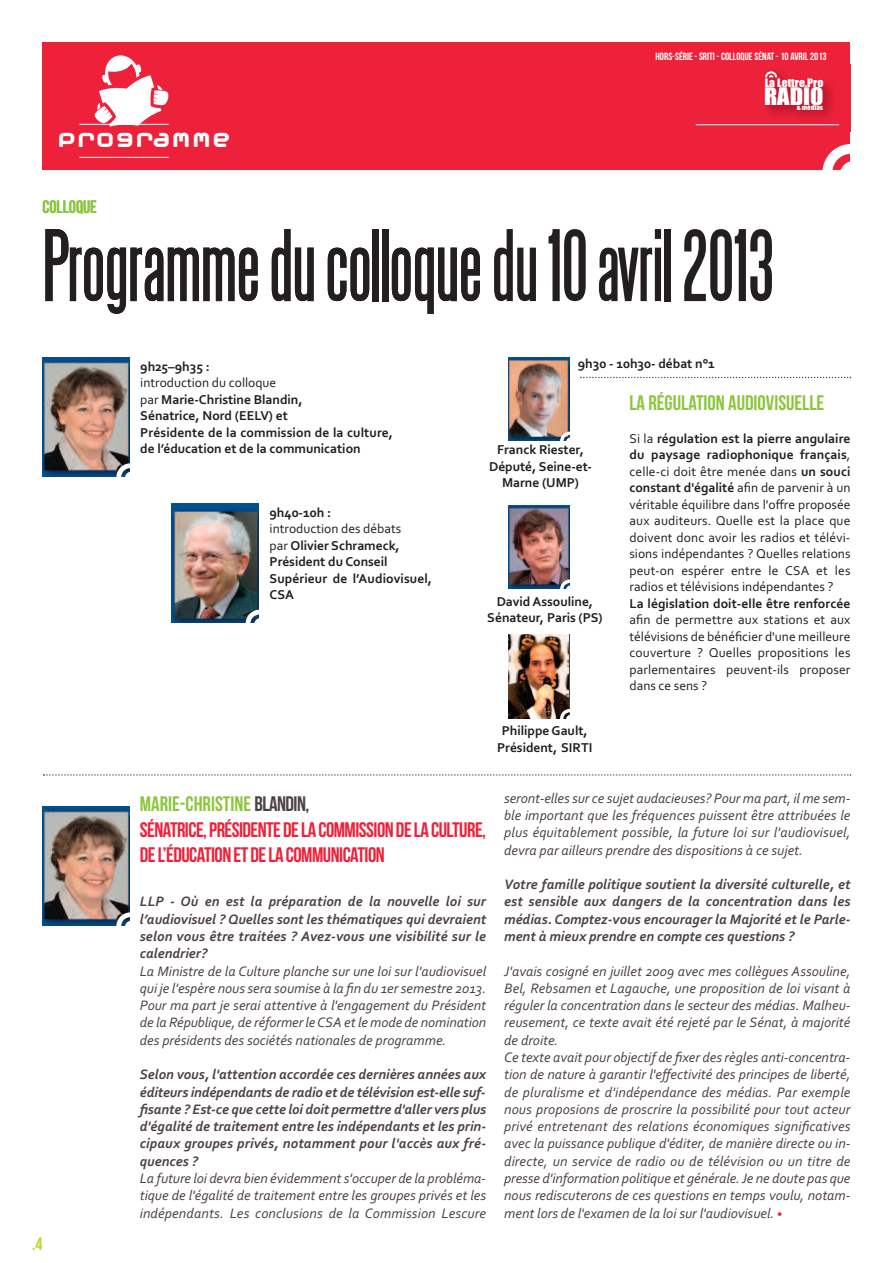
<style>
.page{position:relative;width:893px;height:1263px;background:#fff}
.page>*{position:absolute;margin:0;border:0;box-sizing:border-box;transform-origin:0 0}
.t1{font:90px "Steelfish";letter-spacing:-.015em;color:#231f20}
.t2{font:22.35px "Impact";color:#fff;scale:1.09 1}
.t3{font:700 21.45px "Moby";color:#fff}
.t4{font:21px/25.2px "Bebas Neue";letter-spacing:-.025em;color:#ed213a}
.t5{font:21px "Bebas Neue";color:#8bc63e}
.t6{font:18px "Bebas Neue";color:#8bc63e}
.t7{font:18px "Bebas Neue";color:#c1d732}
.t8{font:italic 14.4px/17.2px "Corbel";color:#4c4147;text-align:justify}
.t9{font:italic 700 14.4px/17.2px "Corbel";letter-spacing:.01em;color:#4c4147;text-align:justify}
.t10{font:13.5px/16.5px "Corbel";letter-spacing:.01em;color:#231f20;text-align:justify}
.t11{font:700 13.5px/16.5px "Corbel";color:#231f20;text-align:center}
.t12{font:10.8px "Impact";color:#fff;scale:1.09 1}
.t13{font:10.5px "Bebas Neue";color:#fff}
.t14{font:6.3px "Impact";color:#fff;scale:1.09 1}
.s1{font-weight:400}
.s2{font-weight:700}
.s3{color:#8bc63e}
.s4{color:#4c4147}
.s5{font-style:normal;font-size:12px;color:#ed213a}
</style>
<div class="page">
<div style="left:43px;top:43px;width:807px;height:127px;background:#ed213a"></div>
<svg style="left:822px;top:144px;width:28px;height:26px"></svg>
<img style="left:757px;top:64px;width:94px;height:68px">
<svg style="left:765px;top:71px;width:12px;height:6px"></svg>
<hr style="left:80px;top:124px;width:89px;height:1px;background:#fff">
<hr style="left:80px;top:157px;width:89px;height:1px;background:#fff">
<svg style="left:94px;top:55px;width:75px;height:72px"></svg>
<img style="left:43px;top:806px;width:87px;height:119px">
<svg style="left:116px;top:912px;width:14px;height:14px"></svg>
<svg style="left:43px;top:774px;width:808px;height:2px"></svg>
<hr style="left:696px;top:124px;width:143px;height:1px;background:#fff">
<img style="left:43px;top:357px;width:87px;height:119px">
<svg style="left:116px;top:463px;width:14px;height:14px"></svg>
<img style="left:172px;top:504px;width:87px;height:119px">
<svg style="left:246px;top:610px;width:13px;height:13px"></svg>
<svg style="left:580px;top:377px;width:271px;height:1px"></svg>
<img style="left:508px;top:357px;width:61px;height:84px">
<svg style="left:560px;top:432px;width:10px;height:9px"></svg>
<img style="left:508px;top:505px;width:61px;height:84px">
<svg style="left:560px;top:579px;width:10px;height:10px"></svg>
<img style="left:508px;top:634px;width:61px;height:84px">
<svg style="left:560px;top:709px;width:10px;height:10px"></svg>
<p class="t13" style="left:655px;top:50px;width:173px">HORS-SÉRIE -SRITI -COLLOQUE SÉNAT - 10 AVRIL 2013</p>
<h3 class="t3" style="left:57px;top:126px;width:175px">PROGRAMME</h3>
<p class="t6" style="left:43px;top:196px;width:56px">COLLOQUE</p>
<p class="t12" style="left:765px;top:77px;width:55px">La Lettre.Pro</p>
<p class="t14" style="left:797px;top:104px;width:26px">&amp; médias</p>
<h2 class="t2" style="left:764px;top:84px;width:56px">RADIO</h2>
<h1 class="t1" style="left:43px;top:218px;width:734px">Programmeducoloquedu10avril2013</h1>
<p class="t11" style="left:140px;top:358px;width:71px">9h25–9h35 :</p>
<p class="t11" style="left:140px;top:374px;width:254px;text-align:left"><span class="s1">introduction du colloque<br>par</span> Marie-Christine Blandin,<br>Sénatrice, Nord (EELV) et<br>Présidente de la commission de la culture, de l’éducation et de la communication</p>
<p class="t11" style="left:270px;top:504px;width:63px">9h40-10h :</p>
<p class="t11" style="left:270px;top:520px;width:164px;text-align:left"><span class="s1">introduction des débats<br>par</span> Olivier Schrameck,<br>Président du Conseil<br>Supérieur de l’Audiovisuel,<br>CSA</p>
<p class="t11" style="left:578px;top:355px;width:139px">9h30 - 10h30- débat n°1</p>
<h3 class="t5" style="left:629px;top:390px;width:196px">LA RÉGULATION AUDIOVISUELLE</h3>
<p class="t10" style="left:629px;top:430px;width:222px">Si la <span class="s2">régulation est la pierre angulaire du paysage radiophonique français</span>, celle-ci doit être menée dans <span class="s2">un souci constant d'égalité</span> afin de parvenir à un véritable équilibre dans l'offre proposée aux auditeurs. Quelle est la place que doivent donc avoir les radios et télévi&shy;sions indépendantes ? Quelles relations peut-on espérer entre le CSA et les radios et télévisions indépendantes ?</p>
<p class="t11" style="left:629px;top:595px;width:222px">La législation doit-elle être renforcée</p>
<p class="t10" style="left:629px;top:611px;width:222px">afin de permettre aux stations et aux télévisions de bénéficier d'une meilleure couverture ? Quelles propositions les parlementaires peuvent-ils proposer dans ce sens ?</p>
<p class="t11" style="left:489px;top:441px;width:105px">Franck Riester,<br>Député, Seine-et-<br>Marne (UMP)</p>
<p class="t11" style="left:487px;top:593px;width:117px">David Assouline,<br>Sénateur, Paris (PS)</p>
<p class="t11" style="left:497px;top:722px;width:97px">Philippe Gault,<br>Président, SIRTI</p>
<p class="t7" style="left:32px;top:1233px;width:12px">.4</p>
<h3 class="t4" style="left:140px;top:791px;width:348px"><span class="s3">MARIE-CHRISTINE</span> <span class="s4">BLANDIN,<br></span>SÉNATRICE,PRÉSIDENTE DELA COMMISSIONDELA CULTURE,<br>DEL’ÉDUCATIONET DELA COMMUNICATION</h3>
<p class="t9" style="left:140px;top:893px;width:348px">LLP - Où en est la préparation de la nouvelle loi sur l’audiovisuel ? Quelles sont les thématiques qui devraient selon vous être traitées ? Avez-vous une visibilité sur le calendrier?</p>
<p class="t8" style="left:140px;top:962px;width:348px">La Ministre de la Culture planche sur une loi sur l'audiovisuel qui je l'espère nous sera soumise à la fin du 1er semestre 2013.<br>Pour ma part je serai attentive à l'engagement du Président de la République, de réformer leCSA et le mode de nomination des présidents des sociétés nationales de programme.</p>
<p class="t9" style="left:140px;top:1066px;width:348px">Selon vous, l'attention accordée ces dernières années aux éditeurs indépendants de radio et de télévision est-elle suf&shy;fisante ? Est-ce que cette loi doit permettre d'aller vers plus d'égalité de traitement entre les indépendants et les prin&shy;cipaux groupes privés, notamment pour l'accès aux fré&shy;quences ?</p>
<p class="t8" style="left:140px;top:1169px;width:348px">La future loi devra bien évidemment s'occuper de la probléma&shy;tique de l'égalité de traitement entre les groupes privés et les indépendants. Les conclusions de la Commission Lescure</p>
<p class="t8" style="left:504px;top:789px;width:348px">seront-elles sur ce sujet audacieuses? Pour ma part, il me sem&shy;ble important que les fréquences puissent être attribuées le plus équitablement possible, la future loi sur l'audiovisuel, devra par ailleurs prendre des dispositions à ce sujet.</p>
<p class="t9" style="left:504px;top:875px;width:348px">Votre famille politique soutient la diversité culturelle, et est sensible aux dangers de la concentration dans les médias. Comptez-vous encourager la Majorité et le Parle&shy;ment à mieux prendre en compte ces questions ?</p>
<p class="t8" style="left:504px;top:962px;width:348px;text-align:left">J'avais cosigné en juillet 2009 avec mes collègues Assouline, Bel, Rebsamen et Lagauche, une proposition de loi visant à réguler la concentration dans le secteur des médias. Malheu&shy;reusement, ce texte avait été rejeté par le Sénat, à majorité de droite.<br>Ce texte avait pour objectif de fixer des règles anti-concentra&shy;tion de nature à garantir l'effectivité des principes de liberté, de pluralisme et d'indépendance des médias. Par exemple nous proposions de proscrire la possibilité pour tout acteur privé entretenant des relations économiques significatives avec la puissance publique d'éditer, de manière directe ou in&shy;directe, un service de radio ou de télévision ou un titre de presse d'information politique et générale.Je ne doute pas que nous rediscuterons de ces questions en temps voulu, notam&shy;ment lors de l'examen de la loi sur l'audiovisuel. <span class="s5">•</span></p>
</div>
